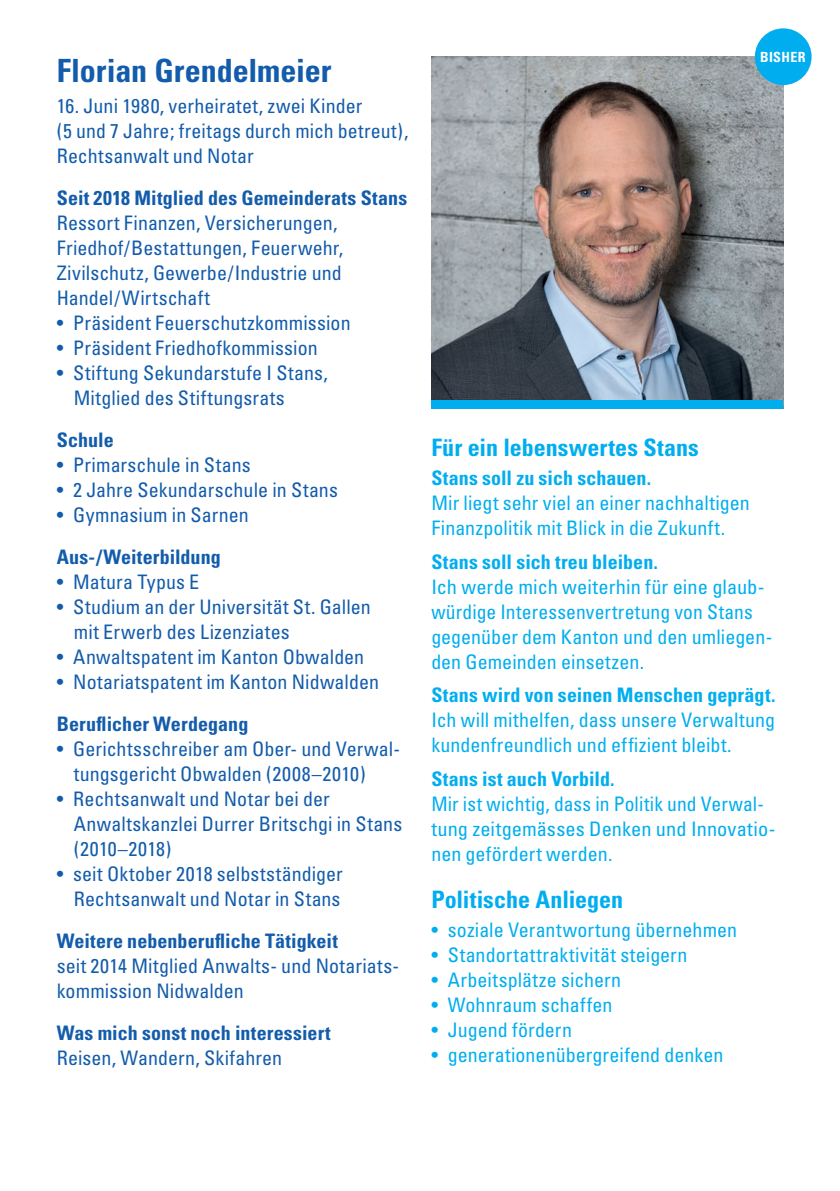
<style>
.page{position:relative;width:840px;height:1191px;background:#fff}
.page>*{position:absolute;margin:0;border:0;box-sizing:border-box;transform-origin:0 0}
.t1{font:700 condensed 32px "Univers";letter-spacing:-.005em;color:#135cab}
.t2{font:700 condensed 24px "Univers";color:#00aeef}
.t3{font:condensed 20px/25px "Univers";letter-spacing:.005em;color:#135cab}
.t4{font:condensed 20px/25px "Univers";letter-spacing:.005em;color:#00aeef}
.t5{font:700 condensed 20px "Univers";letter-spacing:.005em;color:#135cab}
.t6{font:700 condensed 20px "Univers";color:#00aeef}
.t7{font:700 condensed 14px "Univers";letter-spacing:.025em;color:#fff}
</style>
<div class="page">
<img style="left:431px;top:57px;width:351px;height:343px">
<div style="left:431px;top:400px;width:351px;height:8px;background:#00aeef"></div>
<div style="left:754px;top:28px;width:57px;height:57px;background:#00aeef;border-radius:50%"></div>
<h1 class="t1" style="left:57px;top:51px;width:276px">Florian Grendelmeier</h1>
<p class="t3" style="left:57px;top:93px;width:353px">16. Juni 1980, verheiratet, zwei Kinder<br>(5 und 7 Jahre; freitags durch mich betreut),<br>Rechtsanwalt und Notar</p>
<p class="t5" style="left:57px;top:185px;width:352px">Seit 2018 Mitglied des Gemeinderats Stans</p>
<p class="t3" style="left:57px;top:210px;width:288px">Ressort Finanzen, Versicherungen, Friedhof/Bestattungen, Feuerwehr, Zivilschutz, Gewerbe/Industrie und Handel/Wirtschaft</p>
<p class="t3" style="left:57px;top:310px;width:295px">• Präsident Feuerschutzkommission</p>
<p class="t3" style="left:57px;top:335px;width:262px">• Präsident Friedhofkommission</p>
<p class="t3" style="left:74px;top:360px;width:255px;text-indent:-17px">• Stiftung Sekundarstufe I Stans,<br>Mitglied des Stiftungsrats</p>
<p class="t5" style="left:57px;top:427px;width:58px">Schule</p>
<p class="t3" style="left:57px;top:452px;width:195px">• Primarschule in Stans</p>
<p class="t3" style="left:57px;top:477px;width:282px">• 2 Jahre Sekundarschule in Stans</p>
<p class="t3" style="left:57px;top:502px;width:193px">• Gymnasium in Sarnen</p>
<p class="t5" style="left:57px;top:544px;width:165px">Aus-/Weiterbildung</p>
<p class="t3" style="left:57px;top:569px;width:144px">• Matura Typus E</p>
<p class="t3" style="left:74px;top:594px;width:298px;text-indent:-17px">• Studium an der Universität St. Gallen mit Erwerb des Lizenziates</p>
<p class="t3" style="left:57px;top:644px;width:309px">• Anwaltspatent im Kanton Obwalden</p>
<p class="t3" style="left:57px;top:669px;width:323px">• Notariatspatent im Kanton Nidwalden</p>
<p class="t5" style="left:57px;top:711px;width:193px">Beruflicher Werdegang</p>
<p class="t3" style="left:74px;top:736px;width:328px;text-indent:-17px">• Gerichtsschreiber am Ober- und Verwal&shy;tungsgericht Obwalden (2008–2010)</p>
<p class="t3" style="left:74px;top:786px;width:330px;text-indent:-17px">• Rechtsanwalt und Notar bei der<br>Anwaltskanzlei Durrer Britschgi in Stans (2010–2018)</p>
<p class="t3" style="left:57px;top:861px;width:287px;text-align:right">• seit Oktober 2018 selbstständiger<br>Rechtsanwalt und Notar in Stans</p>
<p class="t5" style="left:57px;top:928px;width:282px">Weitere nebenberufliche Tätigkeit</p>
<p class="t3" style="left:57px;top:953px;width:344px">seit 2014 Mitglied Anwalts- und Notariats&shy;kommission Nidwalden</p>
<p class="t5" style="left:57px;top:1020px;width:275px">Was mich sonst noch interessiert</p>
<p class="t3" style="left:57px;top:1045px;width:227px">Reisen, Wandern, Skifahren</p>
<p class="t7" style="left:759px;top:49px;width:47px">BISHER</p>
<p class="t2" style="left:431px;top:432px;width:269px">Für ein lebenswertes Stans</p>
<p class="t6" style="left:431px;top:465px;width:221px">Stans soll zu sich schauen.</p>
<p class="t4" style="left:431px;top:490px;width:320px">Mir liegt sehr viel an einer nachhaltigen<br>Finanzpolitik mit Blick in die Zukunft.</p>
<p class="t6" style="left:431px;top:549px;width:228px">Stans soll sich treu bleiben.</p>
<p class="t4" style="left:431px;top:573px;width:342px">Ich werde mich weiterhin für eine glaub&shy;würdige Interessenvertretung von Stans gegenüber dem Kanton und den umliegen&shy;den Gemeinden einsetzen.</p>
<p class="t6" style="left:431px;top:682px;width:345px">Stans wird von seinen Menschen geprägt.</p>
<p class="t4" style="left:431px;top:707px;width:345px">Ich will mithelfen, dass unsere Verwaltung kundenfreundlich und effizient bleibt.</p>
<p class="t6" style="left:431px;top:766px;width:185px">Stans ist auch Vorbild.</p>
<p class="t4" style="left:431px;top:790px;width:345px">Mir ist wichtig, dass in Politik und Verwal&shy;tung zeitgemässes Denken und Innovatio&shy;nen gefördert werden.</p>
<p class="t2" style="left:431px;top:884px;width:193px">Politische Anliegen</p>
<p class="t4" style="left:431px;top:917px;width:307px">• soziale Verantwortung übernehmen</p>
<p class="t4" style="left:431px;top:942px;width:257px">• Standortattraktivität steigern</p>
<p class="t4" style="left:431px;top:967px;width:191px">• Arbeitsplätze sichern</p>
<p class="t4" style="left:431px;top:992px;width:183px">• Wohnraum schaffen</p>
<p class="t4" style="left:431px;top:1017px;width:142px">• Jugend fördern</p>
<p class="t4" style="left:431px;top:1042px;width:293px">• generationenübergreifend denken</p>
</div>
